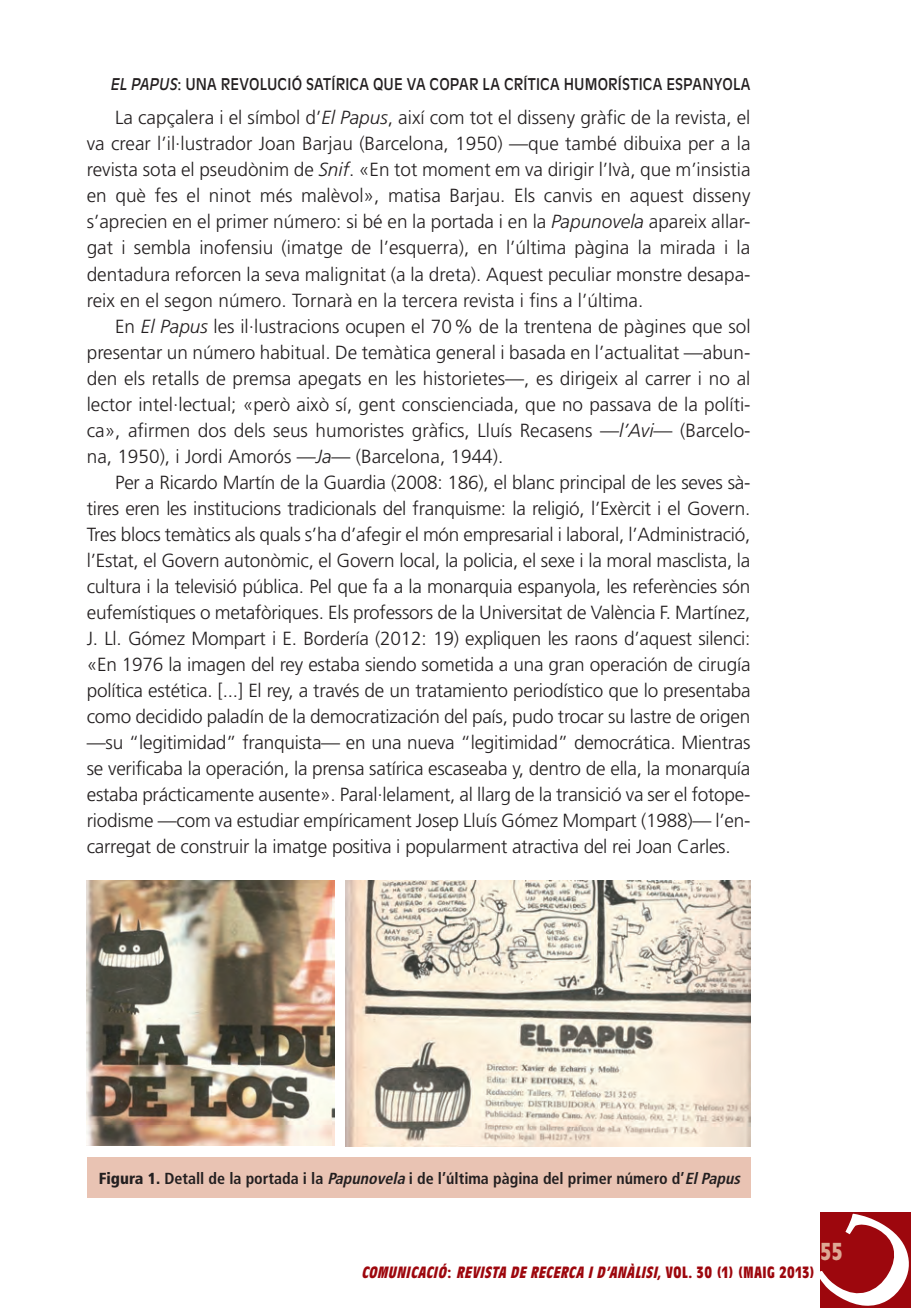
<style>
.page{position:relative;width:911px;height:1308px;background:#fff}
.page>*{position:absolute;margin:0;border:0;box-sizing:border-box;transform-origin:0 0}
.t1{font:700 condensed 24px "Antique Olive";color:#dea995}
.t2{font:300 19px/26px "Frutiger";color:#231f20;text-align:justify}
.t3{font:700 condensed 16px "Frutiger";color:#231f20}
.t4{font:16px "Antique Olive";letter-spacing:.015em;color:#231f20;scale:.9 1}
.t5{font:italic 700 condensed 16px "Antique Olive";color:#9d070d}
.s1{font-style:italic}
.s2{font-weight:900}
.s3{font-style:normal}
</style>
<div class="page">
<div style="left:87px;top:1157px;width:663px;height:40px;background:#e9c3b3"></div>
<img style="left:87px;top:880px;width:248px;height:265px">
<img style="left:345px;top:880px;width:405px;height:266px">
<div style="left:820px;top:1212px;width:91px;height:96px;background:#9d070d"></div>
<p class="t4" style="left:111px;top:74px;width:712px"><span class="s1">EL PAPUS</span>: UNA REVOLUCIÓ SATÍRICA QUE VA COPAR LA CRÍTICA HUMORÍSTICA ESPANYOLA</p>
<p class="t2" style="left:87px;top:105px;width:665px;text-indent:28px">La capçalera i el símbol d’<span class="s1">El Papus</span>, així com tot el disseny gràfic de la revista, el va crear l’il·lustrador Joan Barjau (Barcelona, 1950) —que també dibuixa per a la revista sota el pseudònim de <span class="s1">Snif</span>. «En tot moment em va dirigir l’Ivà, que m’insistia en què fes el ninot més malèvol», matisa Barjau. Els canvis en aquest disseny s’aprecien en el primer número: si bé en la portada i en la <span class="s1">Papunovela</span> apareix allar&shy;gat i sembla inofensiu (imatge de l’esquerra), en l’última pàgina la mirada i la dentadura reforcen la seva malignitat (a la dreta). Aquest peculiar monstre desapa&shy;reix en el segon número. Tornarà en la tercera revista i fins a l’última.</p>
<p class="t2" style="left:87px;top:313px;width:665px;text-indent:28px">En <span class="s1">El Papus</span> les il·lustracions ocupen el 70% de la trentena de pàgines que sol presentar un número habitual. De temàtica general i basada en l’actualitat —abun&shy;den els retalls de premsa apegats en les historietes—, es dirigeix al carrer i no al lector intel·lectual; «però això sí, gent conscienciada, que no passava de la políti&shy;ca», afirmen dos dels seus humoristes gràfics, Lluís Recasens —<span class="s1">l’Avi</span>— (Barcelo&shy;na, 1950), i Jordi Amorós —<span class="s1">Ja</span>— (Barcelona, 1944).</p>
<p class="t2" style="left:87px;top:469px;width:665px;text-indent:28px">Per a Ricardo Martín de la Guardia (2008: 186), el blanc principal de les seves sà&shy;tires eren les institucions tradicionals del franquisme: la religió, l’Exèrcit i el Govern.<br>Tres blocs temàtics als quals s’ha d’afegir el món empresarial i laboral, l’Administració, l’Estat, el Govern autonòmic, el Govern local, la policia, el sexe i la moral masclista, la cultura i la televisió pública. Pel que fa a la monarquia espanyola, les referències són eufemístiques o metafòriques. Els professors de la Universitat de València F. Martínez, J. Ll. Gómez Mompart i E. Bordería (2012: 19) expliquen les raons d’aquest silenci: «En 1976 la imagen del rey estaba siendo sometida a una gran operación de cirugía política estética. [...] El rey, a través de un tratamiento periodístico que lo presentaba como decidido paladín de la democratización del país, pudo trocar su lastre de origen —su “legitimidad” franquista— en una nueva “legitimidad” democrática. Mientras se verificaba la operación, la prensa satírica escaseaba y, dentro de ella, la monarquía estaba prácticamente ausente». Paral·lelament, al llarg de la transició va ser el fotope&shy;riodisme —com va estudiar empíricament Josep Lluís Gómez Mompart (1988)— l’en&shy;carregat de construir la imatge positiva i popularment atractiva del rei Joan Carles.</p>
<p class="t3" style="left:99px;top:1168px;width:646px"><span class="s2">Figura 1.</span> Detall de la portada i la <span class="s1">Papunovela</span> i de l’última pàgina del primer número d’<span class="s1">ElPapus</span></p>
<p class="t1" style="left:820px;top:1238px;width:23px">55</p>
<p class="t5" style="left:361px;top:1263px;width:454px">COMUNICACIÓ<span class="s3">:</span> REVISTA DE RECERCA I D’ANÀLISI, <span class="s3">V ol . 3 0 ( 1 ) ( M A I G 2 0 1 3 )</span></p>
</div>
